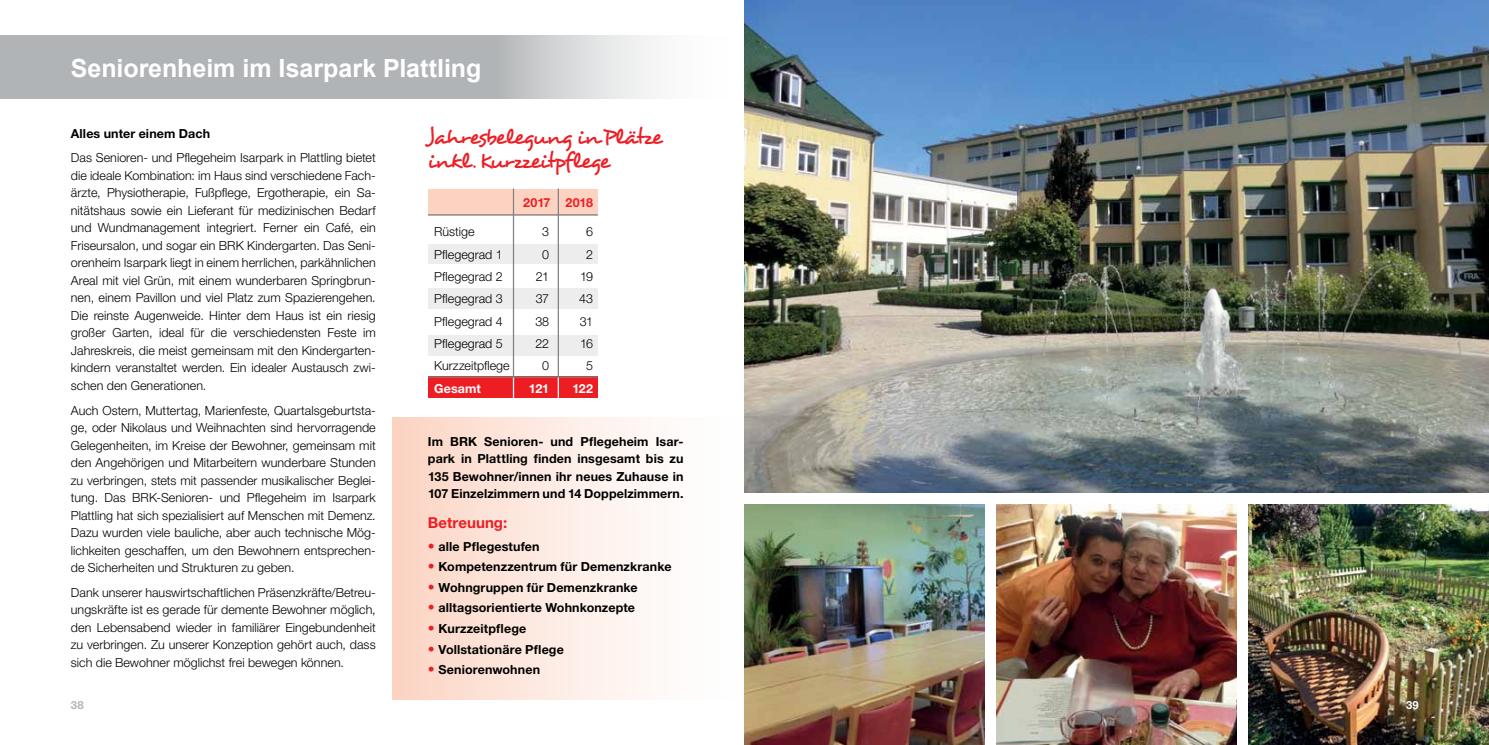
<style>
.page{position:relative;width:1489px;height:745px;background:#fff}
.page>*{position:absolute;margin:0;border:0;box-sizing:border-box;transform-origin:0 0}
.t1{font:700 25px "Arial";letter-spacing:-.005em;color:#fff}
.t2{font:22.5px/23.8px "Desyrel";letter-spacing:-.045em;color:#ed1d24}
.t3{font:700 15px "Helvetica Neue";letter-spacing:.005em;color:#ed1d24}
.t4{font:300 12.5px/17.5px "Helvetica Neue";color:#000;text-align:justify}
.t5{font:700 12.5px/17.5px "Helvetica Neue";letter-spacing:.01em;color:#000;text-align:justify}
.t6{font:700 12.5px "Helvetica Neue";letter-spacing:.005em;color:#fff}
.t7{font:700 12.5px "Helvetica Neue";letter-spacing:-.01em;color:#ed1d24}
.t8{font:700 11.25px "Helvetica Neue";color:#b1b4b6}
.t9{font:700 11.25px "Helvetica Neue";color:#fff}
.s1{font-size:13.75px;color:#ed1d24}
</style>
<div class="page">
<img style="left:1248px;top:504px;width:240px;height:240px">
<div style="left:392px;top:416px;width:352px;height:283px;background:linear-gradient(to right,#fcd6c5,#fff)"></div>
<svg style="left:0;top:35px;width:655px;height:64px;background:#bdc0c1"></svg>
<div style="left:69px;top:55px;width:167px;height:25px;background:#b1b4b6"></div>
<svg style="left:243px;top:57px;width:29px;height:22px"></svg>
<div style="left:279px;top:57px;width:6px;height:21px;border:2px solid #b1b4b6"></div>
<div style="left:283px;top:55px;width:200px;height:30px;background:#b1b4b6"></div>
<img style="left:744px;top:504px;width:241px;height:240px">
<img style="left:996px;top:504px;width:241px;height:240px">
<img style="left:744px;top:0;width:744px;height:492px">
<div style="left:428px;top:188px;width:169px;height:27px;background:#fcd3c1"></div>
<div style="left:428px;top:244px;width:169px;height:20px;background:#ededee"></div>
<div style="left:428px;top:376px;width:169px;height:21px;background:#ed1d24"></div>
<div style="left:428px;top:288px;width:169px;height:21px;background:#ededee"></div>
<div style="left:428px;top:335px;width:169px;height:20px;background:#ededee"></div>
<hr style="left:513px;top:188px;width:1px;height:193px;background:#808285">
<svg style="left:513px;top:377px;width:1px;height:20px"></svg>
<hr style="left:557px;top:188px;width:2px;height:193px;background:#808285">
<hr style="left:557px;top:377px;width:2px;height:20px;background:#fff">
<hr style="left:428px;top:214px;width:169px;height:1px;background:#808285">
<hr style="left:428px;top:376px;width:169px;height:1px;background:#808285">
<h1 class="t1" style="left:71px;top:50px;width:412px">Seniorenheim im Isarpark Plattling</h1>
<p class="t5" style="left:71px;top:124px;width:141px">Alles unter einem Dach</p>
<p class="t4" style="left:71px;top:148px;width:306px">Das Senioren- und Pflegeheim Isarpark in Plattling bietet die ideale Kombination: im Haus sind verschiedene Fach&shy;ärzte, Physiotherapie, Fußpflege, Ergotherapie, ein Sa&shy;nitätshaus sowie ein Lieferant für medizinischen Bedarf und Wundmanagement integriert. Ferner ein Café, ein Friseursalon, und sogar ein BRK Kindergarten. Das Seni&shy;orenheim Isarpark liegt in einem herrlichen, parkähnlichen Areal mit viel Grün, mit einem wunderbaren Springbrun&shy;nen, einem Pavillon und viel Platz zum Spazierengehen.<br>Die reinste Augenweide. Hinter dem Haus ist ein riesig großer Garten, ideal für die verschiedensten Feste im Jahreskreis, die meist gemeinsam mit den Kindergarten&shy;kindern veranstaltet werden. Ein idealer Austausch zwi&shy;schen den Generationen.</p>
<p class="t4" style="left:71px;top:401px;width:306px">Auch Ostern, Muttertag, Marienfeste, Quartalsgeburtsta&shy;ge, oder Nikolaus und Weihnachten sind hervorragende Gelegenheiten, im Kreise der Bewohner, gemeinsam mit den Angehörigen und Mitarbeitern wunderbare Stunden zu verbringen, stets mit passender musikalischer Beglei&shy;tung. Das BRK-Senioren- und Pflegeheim im Isarpark Plattling hat sich spezialisiert auf Menschen mit Demenz.<br>Dazu wurden viele bauliche, aber auch technische Mög&shy;lichkeiten geschaffen, um den Bewohnern entsprechen&shy;de Sicherheiten und Strukturen zu geben.</p>
<p class="t4" style="left:71px;top:583px;width:306px">Dank unserer hauswirtschaftlichen Präsenzkräfte/Betreu&shy;ungskräfte ist es gerade für demente Bewohner möglich, den Lebensabend wieder in familiärer Eingebundenheit zu verbringen. Zu unserer Konzeption gehört auch, dass sich die Bewohner möglichst frei bewegen können.</p>
<h2 class="t2" style="left:427px;top:125px;width:236px">Jahresbelegung in Plätze inkl . Kurzzeitpflege</h2>
<p class="t7" style="left:523px;top:195px;width:71px">2017 2018</p>
<p class="t4" style="left:434px;top:223px;width:42px">Rüstige</p>
<p class="t4" style="left:542px;top:223px;width:8px">3</p>
<p class="t4" style="left:586px;top:223px;width:8px">6</p>
<p class="t4" style="left:434px;top:245px;width:70px">Pflegegrad 1</p>
<p class="t4" style="left:542px;top:245px;width:8px">0</p>
<p class="t4" style="left:586px;top:245px;width:8px">2</p>
<p class="t4" style="left:434px;top:267px;width:70px">Pflegegrad 2</p>
<p class="t4" style="left:536px;top:267px;width:15px">21</p>
<p class="t4" style="left:580px;top:267px;width:15px">19</p>
<p class="t4" style="left:434px;top:290px;width:70px">Pflegegrad 3</p>
<p class="t4" style="left:536px;top:290px;width:15px">37</p>
<p class="t4" style="left:579px;top:290px;width:15px">43</p>
<p class="t4" style="left:434px;top:312px;width:70px">Pflegegrad 4</p>
<p class="t4" style="left:535px;top:312px;width:15px">38</p>
<p class="t4" style="left:580px;top:312px;width:15px">31</p>
<p class="t4" style="left:434px;top:334px;width:70px">Pflegegrad 5</p>
<p class="t4" style="left:535px;top:334px;width:15px">22</p>
<p class="t4" style="left:580px;top:334px;width:15px">16</p>
<p class="t4" style="left:434px;top:356px;width:77px">Kurzzeitpflege</p>
<p class="t4" style="left:542px;top:356px;width:8px">0</p>
<p class="t4" style="left:586px;top:356px;width:8px">5</p>
<p class="t6" style="left:434px;top:380px;width:48px">Gesamt</p>
<p class="t6" style="left:529px;top:380px;width:22px">121</p>
<p class="t6" style="left:572px;top:380px;width:22px">122</p>
<p class="t5" style="left:428px;top:432px;width:257px">Im BRK Senioren- und Pflegeheim Isar&shy;park in Plattling finden insgesamt bis zu 135 Bewohner/innen ihr neues Zuhause in 107 Einzelzimmern und 14 Doppelzimmern.</p>
<p class="t3" style="left:428px;top:513px;width:81px">Betreuung:</p>
<p class="t5" style="left:428px;top:537px;width:113px"><span class="s1">•</span> alle Pflegestufen</p>
<p class="t5" style="left:428px;top:557px;width:245px"><span class="s1">•</span> Kompetenzzentrum für Demenzkranke</p>
<p class="t5" style="left:428px;top:578px;width:211px"><span class="s1">•</span> Wohngruppen für Demenzkranke</p>
<p class="t5" style="left:428px;top:598px;width:208px"><span class="s1">•</span> alltagsorientierte Wohnkonzepte</p>
<p class="t5" style="left:428px;top:619px;width:100px"><span class="s1">•</span> Kurzzeitpflege</p>
<p class="t5" style="left:428px;top:639px;width:137px"><span class="s1">•</span> Vollstationäre Pflege</p>
<p class="t5" style="left:428px;top:660px;width:114px"><span class="s1">•</span> Seniorenwohnen</p>
<p class="t8" style="left:71px;top:698px;width:14px">38</p>
<p class="t9" style="left:1405px;top:698px;width:14px">39</p>
</div>
